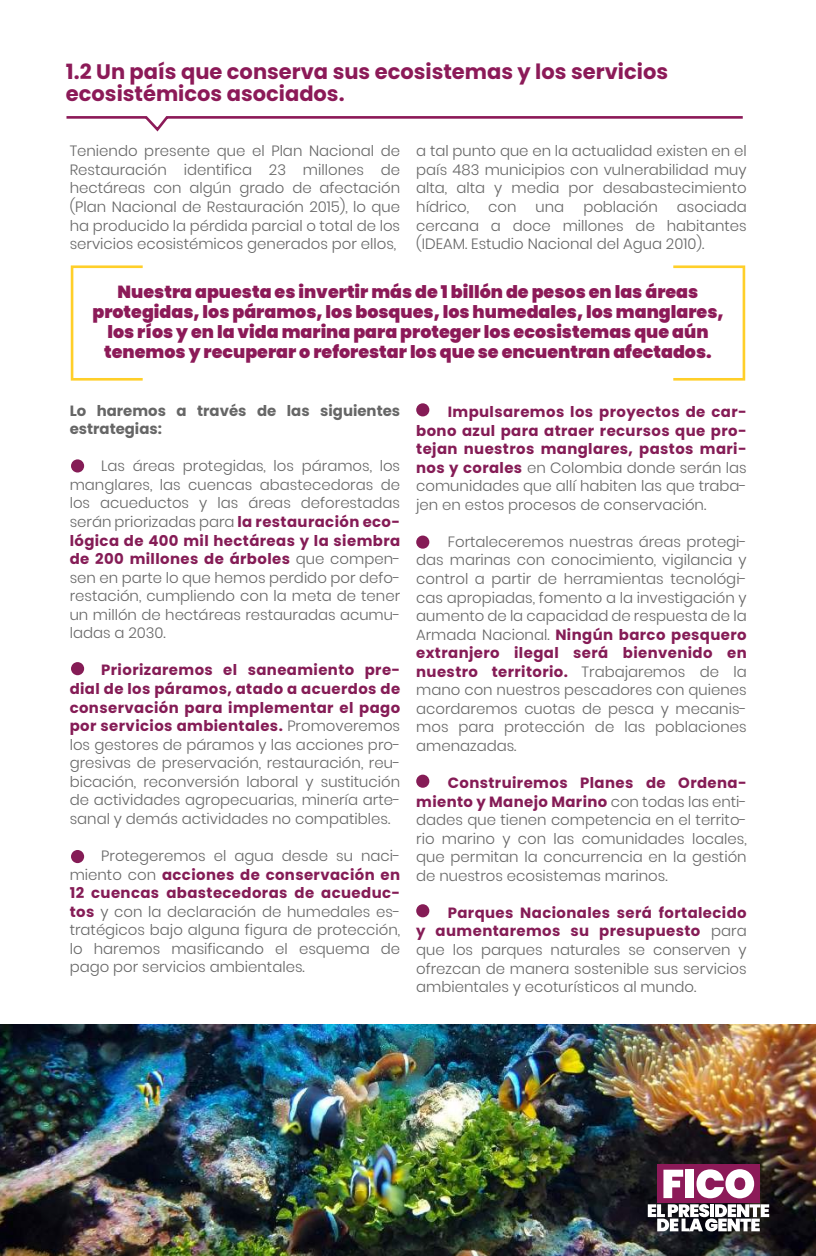
<style>
.page{position:relative;width:816px;height:1256px;background:#fff}
.page>*{position:absolute;margin:0;border:0;box-sizing:border-box;transform-origin:0 0}
.t1{font:700 21px/22.8px "Poppins";color:#8c1a58}
.t2{font:900 17.5px/20.1px "Poppins";color:#8c1a58;text-align:center}
.t3{font:300 14.88px/18.6px "Poppins";color:#666;text-align:justify}
.t4{font:700 14.88px/18.6px "Poppins";letter-spacing:.025em;color:#851c56;text-align:justify}
.t5{font:700 14.88px/18.6px "Poppins";color:#666}
.s1{font-weight:700;color:#851c56}
.s2{font-weight:300;color:#666}
</style>
<div class="page">
<img style="left:0;top:1024px;width:816px;height:232px">
<svg style="left:66px;top:116px;width:677px;height:16px"></svg>
<div style="left:71px;top:265px;width:73px;height:116px;border:3px solid #ffcf29"></div>
<div style="left:672px;top:265px;width:73px;height:116px;border:3px solid #ffcf29"></div>
<div style="left:71px;top:459px;width:13px;height:13px;background:#851c56;border-radius:50%"></div>
<div style="left:416px;top:403px;width:13px;height:13px;background:#851c56;border-radius:50%"></div>
<div style="left:416px;top:535px;width:13px;height:14px;background:#851c56;border-radius:50%"></div>
<div style="left:416px;top:775px;width:13px;height:13px;background:#851c56;border-radius:50%"></div>
<div style="left:416px;top:904px;width:13px;height:13px;background:#851c56;border-radius:50%"></div>
<div style="left:71px;top:662px;width:13px;height:13px;background:#851c56;border-radius:50%"></div>
<div style="left:71px;top:850px;width:13px;height:13px;background:#851c56;border-radius:50%"></div>
<div style="left:657px;top:1164px;width:103px;height:38px;background:#8c1a58"></div>
<svg style="left:663px;top:1170px;width:20px;height:28px"></svg>
<div style="left:685px;top:1170px;width:9px;height:28px;background:#fff"></div>
<svg style="left:696px;top:1169px;width:58px;height:29px"></svg>
<svg style="left:647px;top:1204px;width:122px;height:27px"></svg>
<h1 class="t1" style="left:66px;top:60px;width:603px">1.2 Un país que conserva sus ecosistemas y los servicios ecosistémicos asociados.</h1>
<p class="t3" style="left:70px;top:142px;width:332px">Teniendo presente que el Plan Nacional de Restauración identifica 23 millones de hectáreas con algún grado de afectación (Plan Nacional de Restauración 2015), lo que ha producido la pérdida parcial o total de los servicios ecosistémicos generados por ellos,</p>
<p class="t2" style="left:92px;top:282px;width:632px">Nuestra apuesta es invertir más de 1 billón de pesos en las áreas protegidas, los páramos, los bosques, los humedales, los manglares, los ríos y en la vida marina para proteger los ecosistemas que aún tenemos y recuperar o reforestar los que se encuentran afectados.</p>
<p class="t3" style="left:416px;top:142px;width:332px">a tal punto que en la actualidad existen en el país 483 municipios con vulnerabilidad muy alta, alta y media por desabastecimiento hídrico,</p>
<p class="t3" style="left:488px;top:198px;width:30px">con</p>
<p class="t3" style="left:535px;top:198px;width:30px">una</p>
<p class="t3" style="left:583px;top:198px;width:76px">población</p>
<p class="t3" style="left:416px;top:198px;width:332px;text-indent:261px">asociada cercana a doce millones de habitantes (IDEAM. Estudio Nacional del Agua 2010).</p>
<p class="t5" style="left:70px;top:401px;width:332px">Lo haremos a través de las siguientes estrategias:</p>
<p class="t3" style="left:70px;top:457px;width:332px;text-indent:31px">Las áreas protegidas, los páramos, los manglares, las cuencas abastecedoras de los acueductos y las áreas deforestadas serán priorizadas para <span class="s1">la restauración eco&shy;lógica de 400 mil hectáreas y la siembra de 200 millones de árboles</span> que compen&shy;sen en parte lo que hemos perdido por defo&shy;restación, cumpliendo con la meta de tener un millón de hectáreas restauradas acumu&shy;ladas a 2030.</p>
<p class="t3" style="left:70px;top:661px;width:332px;text-indent:32px"><span class="s1">Priorizaremos el saneamiento pre&shy;dial de los páramos, atado a acuerdos de conservación para implementar el pago por servicios ambientales.</span> Promoveremos los gestores de páramos y las acciones pro&shy;gresivas de preservación, restauración, reu&shy;bicación, reconversión laboral y sustitución de actividades agropecuarias, minería arte&shy;sanal y demás actividades no compatibles.</p>
<p class="t3" style="left:70px;top:846px;width:332px;text-indent:31px">Protegeremos el agua desde su naci&shy;miento con <span class="s1">acciones de conservación en 12 cuencas abastecedoras de acueduc&shy;tos</span> y con la declaración de humedales es&shy;tratégicos bajo alguna figura de protección, lo haremos masificando el esquema de pago por servicios ambientales.</p>
<p class="t4" style="left:416px;top:403px;width:332px;text-indent:32px">Impulsaremos los proyectos de car&shy;bono azul para atraer recursos que pro&shy;tejan nuestros manglares, pastos mari&shy;nos y corales <span class="s2">en Colombia donde serán las comunidades que allí habiten las que traba&shy;jen en estos procesos de conservación.</span></p>
<p class="t3" style="left:416px;top:532px;width:332px;text-indent:32px">Fortaleceremos nuestras áreas protegi&shy;das marinas con conocimiento, vigilancia y control a partir de herramientas tecnológi&shy;cas apropiadas, fomento a la investigación y aumento de la capacidad de respuesta de la Armada Nacional. <span class="s1">Ningún barco pesquero extranjero ilegal será bienvenido en nuestro territorio.</span> Trabajaremos de la mano con nuestros pescadores con quienes acordaremos cuotas de pesca y mecanis&shy;mos para protección de las poblaciones amenazadas.</p>
<p class="t3" style="left:416px;top:774px;width:332px;text-indent:32px"><span class="s1">Construiremos Planes de Ordena&shy;miento y Manejo Marino</span> con todas las enti&shy;dades que tienen competencia en el territo&shy;rio marino y con las comunidades locales, que permitan la concurrencia en la gestión de nuestros ecosistemas marinos.</p>
<p class="t3" style="left:416px;top:903px;width:332px;text-indent:31px"><span class="s1">Parques Nacionales será fortalecido y aumentaremos su presupuesto</span> para que los parques naturales se conserven y ofrezcan de manera sostenible sus servicios ambientales y ecoturísticos al mundo.</p>
</div>
